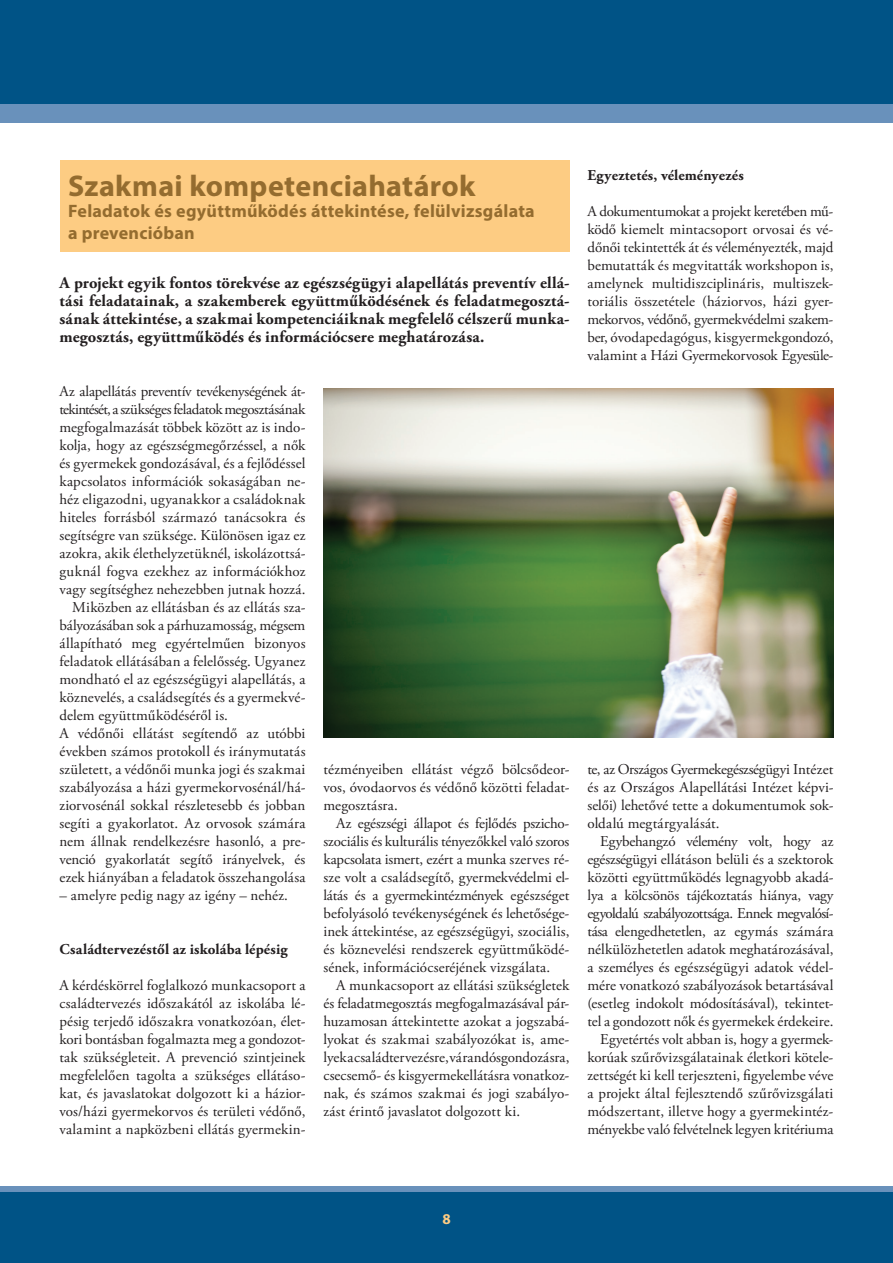
<style>
.page{position:relative;width:893px;height:1263px;background:#fff}
.page>*{position:absolute;margin:0;border:0;box-sizing:border-box;transform-origin:0 0}
.t1{font:700 30px "Myriad Pro";letter-spacing:.01em;color:#946c2f}
.t2{font:700 18px/21.6px "Myriad Pro";letter-spacing:.015em;color:#946c2f}
.t3{font:700 16.5px/18px "Adobe Garamond Pro";letter-spacing:.01em;color:#231f20;text-align:justify}
.t4{font:15px/18px "Adobe Garamond Pro";letter-spacing:.005em;color:#231f20;text-align:justify}
.t5{font:700 15px "Adobe Garamond Pro";letter-spacing:.01em;color:#231f20}
.t6{font:15px "Adobe Garamond Pro";letter-spacing:-.03em;color:#231f20}
.t7{font:15px "Adobe Garamond Pro";letter-spacing:-.015em;color:#231f20}
.t8{font:700 15px "Myriad Pro";color:#fdcc83}
</style>
<div class="page">
<div style="left:60px;top:160px;width:509px;height:92px;background:#fdcc83"></div>
<img style="left:323px;top:388px;width:510px;height:350px">
<div style="left:0;top:1186px;width:893px;height:77px;background:#6991bb"></div>
<div style="left:0;top:0;width:893px;height:123px;background:#6991bb"></div>
<div style="left:0;top:1192px;width:893px;height:71px;background:#005386"></div>
<div style="left:0;top:0;width:893px;height:103px;background:#005386"></div>
<h1 class="t1" style="left:68px;top:166px;width:409px">Szakmai kompetenciahatárok</h1>
<p class="t2" style="left:68px;top:200px;width:468px">Feladatok és együttműködés áttekintése, felülvizsgálata a prevencióban</p>
<p class="t3" style="left:60px;top:274px;width:511px">A projekt egyik fontos törekvése az egészségügyi alapellátás preventív ellá&shy;tási feladatainak, a szakemberek együttműködésének és feladatmegosztá&shy;sának áttekintése, a szakmai kompetenciáiknak megfelelő célszerű munka&shy;megosztás, együttműködés és információcsere meghatározása.</p>
<p class="t7" style="left:60px;top:382px;width:247px">Az alapellátás preventív tevékenységének át-</p>
<p class="t6" style="left:60px;top:400px;width:247px">tekintését, a szükséges feladatok megosztásának</p>
<p class="t4" style="left:60px;top:418px;width:247px">megfogalmazását többek között az is indo-</p>
<p class="t4" style="left:60px;top:436px;width:247px">kolja, hogy az egészségmegőrzéssel, a nők</p>
<p class="t4" style="left:60px;top:454px;width:247px">és gyermekek gondozásával, és a fejlődéssel</p>
<p class="t4" style="left:60px;top:472px;width:247px">kapcsolatos információk sokaságában ne-</p>
<p class="t4" style="left:60px;top:490px;width:247px">héz eligazodni, ugyanakkor a családoknak</p>
<p class="t4" style="left:60px;top:508px;width:247px">hiteles forrásból származó tanácsokra és</p>
<p class="t4" style="left:60px;top:526px;width:247px">segítségre van szüksége. Különösen igaz ez</p>
<p class="t4" style="left:60px;top:544px;width:247px">azokra, akik élethelyzetüknél, iskolázottsá-</p>
<p class="t4" style="left:60px;top:562px;width:247px">guknál fogva ezekhez az információkhoz</p>
<p class="t4" style="left:60px;top:580px;width:247px">vagy segítséghez nehezebben jutnak hozzá.</p>
<p class="t4" style="left:72px;top:598px;width:235px">Miközben az ellátásban és az ellátás sza-</p>
<p class="t4" style="left:60px;top:616px;width:247px">bályozásában sok a párhuzamosság, mégsem</p>
<p class="t4" style="left:60px;top:634px;width:247px">állapítható meg egyértelműen bizonyos</p>
<p class="t4" style="left:60px;top:652px;width:247px">feladatok ellátásában a felelősség. Ugyanez</p>
<p class="t4" style="left:60px;top:670px;width:247px">mondható el az egészségügyi alapellátás, a</p>
<p class="t4" style="left:60px;top:688px;width:247px">köznevelés, a családsegítés és a gyermekvé-</p>
<p class="t4" style="left:60px;top:706px;width:170px">delem együttműködéséről is.</p>
<p class="t4" style="left:60px;top:724px;width:247px">A védőnői ellátást segítendő az utóbbi</p>
<p class="t4" style="left:60px;top:742px;width:247px">években számos protokoll és iránymutatás</p>
<p class="t4" style="left:60px;top:760px;width:247px">született, a védőnői munka jogi és szakmai</p>
<p class="t4" style="left:60px;top:778px;width:247px">szabályozása a házi gyermekorvosénál/há-</p>
<p class="t4" style="left:60px;top:796px;width:247px">ziorvosénál sokkal részletesebb és jobban</p>
<p class="t4" style="left:60px;top:814px;width:247px">segíti a gyakorlatot. Az orvosok számára</p>
<p class="t4" style="left:60px;top:832px;width:247px">nem állnak rendelkezésre hasonló, a pre-</p>
<p class="t4" style="left:60px;top:850px;width:247px">venció gyakorlatát segítő irányelvek, és</p>
<p class="t4" style="left:60px;top:868px;width:247px">ezek hiányában a feladatok összehangolása</p>
<p class="t4" style="left:60px;top:886px;width:230px">– amelyre pedig nagy az igény – nehéz.</p>
<p class="t5" style="left:60px;top:940px;width:230px">Családtervezéstől az iskolába lépésig</p>
<p class="t4" style="left:60px;top:976px;width:247px">A kérdéskörrel foglalkozó munkacsoport a családtervezés időszakától az iskolába lé&shy;pésig terjedő időszakra vonatkozóan, élet&shy;kori bontásban fogalmazta meg a gondozot&shy;tak szükségleteit. A prevenció szintjeinek megfelelően tagolta a szükséges ellátáso&shy;kat, és javaslatokat dolgozott ki a házior&shy;vos/házi gyermekorvos és területi védőnő, valamint a napközbeni ellátás gyermekin-</p>
<p class="t4" style="left:323px;top:760px;width:247px">tézményeiben ellátást végző bölcsődeor&shy;vos, óvodaorvos és védőnő közötti feladat&shy;megosztásra.</p>
<p class="t4" style="left:323px;top:814px;width:247px;text-indent:13px">Az egészségi állapot és fejlődés pszicho&shy;szociális és kulturális tényezőkkel való szoros kapcsolata ismert, ezért a munka szerves ré&shy;sze volt a családsegítő, gyermekvédelmi el&shy;látás és a gyermekintézmények egészséget befolyásoló tevékenységének és lehetősége&shy;inek áttekintése, az egészségügyi, szociális, és köznevelési rendszerek együttműködé&shy;sének, információcseréjének vizsgálata.</p>
<p class="t4" style="left:323px;top:976px;width:247px;text-indent:13px">A munkacsoport az ellátási szükségletek és feladatmegosztás megfogalmazásával pár&shy;huzamosan áttekintette azokat a jogszabá&shy;lyokat és szakmai szabályozókat is, ame&shy;lyek a családtervezésre, várandósgondozásra, csecsemő- és kisgyermekellátásra vonatkoz&shy;nak, és számos szakmai és jogi szabályo&shy;zást érintő javaslatot dolgozott ki.</p>
<p class="t5" style="left:587px;top:166px;width:158px">Egyeztetés, véleményezés</p>
<p class="t4" style="left:587px;top:202px;width:247px">A dokumentumokat a projekt keretében mű&shy;ködő kiemelt mintacsoport orvosai és vé&shy;dőnői tekintették át és véleményezték, majd bemutatták és megvitatták workshopon is, amelynek multidiszciplináris, multiszek&shy;toriális összetétele (háziorvos, házi gyer&shy;mekorvos, védőnő, gyermekvédelmi szakem&shy;ber, óvodapedagógus, kisgyermekgondozó, valamint a Házi Gyermekorvosok Egyesüle-</p>
<p class="t4" style="left:587px;top:760px;width:247px">te, az Országos Gyermekegészségügyi Intézet és az Országos Alapellátási Intézet képvi&shy;selői) lehetővé tette a dokumentumok sok&shy;oldalú megtárgyalását.</p>
<p class="t4" style="left:587px;top:832px;width:247px;text-align:right">Egybehangzó vélemény volt, hogy az egészségügyi ellátáson belüli és a szektorok közötti együttműködés legnagyobb akadá&shy;lya a kölcsönös tájékoztatás hiánya, vagy egyoldalú szabályozottsága. Ennek megvalósí&shy;tása elengedhetetlen, az egymás számára nélkülözhetetlen adatok meghatározásával, a személyes és egészségügyi adatok védel&shy;mére vonatkozó szabályozások betartásával (esetleg indokolt módosításával), tekintet&shy;tel a gondozott nők és gyermekek érdekeire.<br>Egyetértés volt abban is, hogy a gyermek&shy;korúak szűrővizsgálatainak életkori kötele&shy;zettségét ki kell terjeszteni, figyelembe véve a projekt által fejlesztendő szűrővizsgálati módszertant, illetve hogy a gyermekintéz&shy;ményekbe való felvételnek legyen kritériuma</p>
<p class="t8" style="left:442px;top:1209px;width:10px">8</p>
</div>
